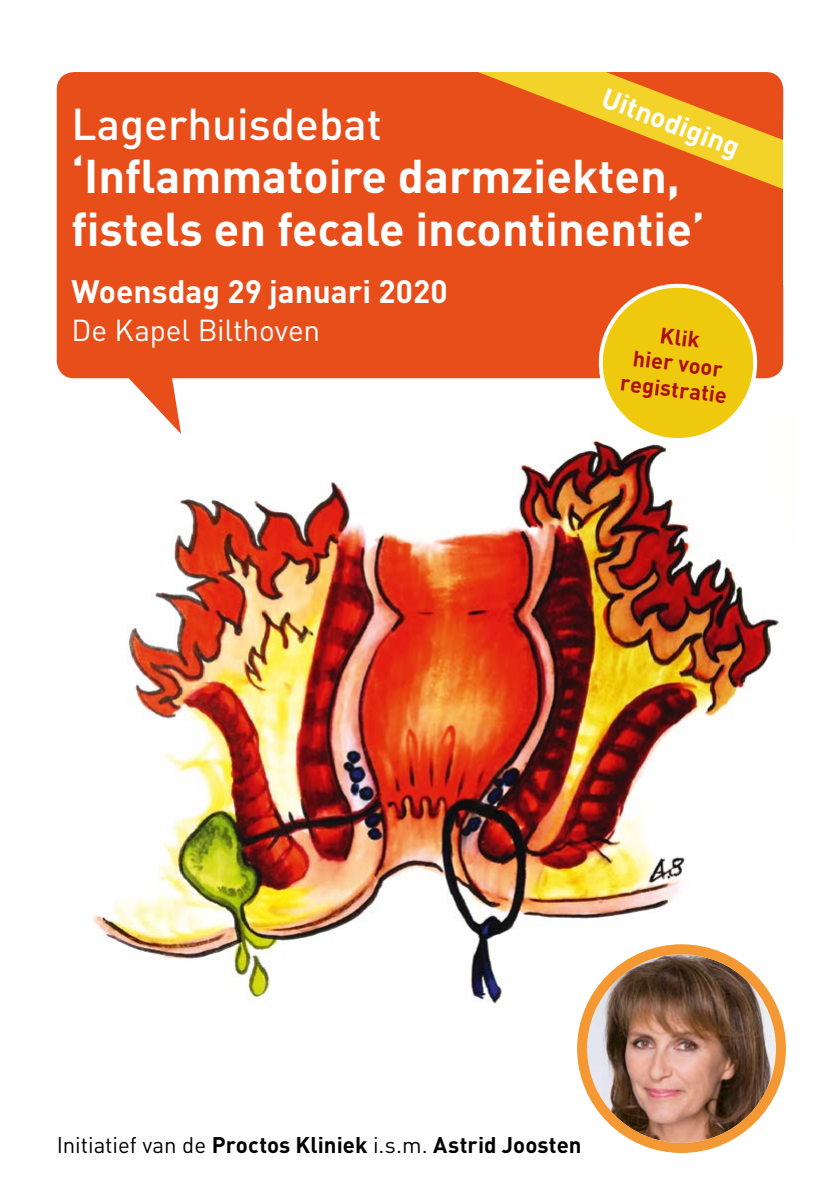
<style>
.page{position:relative;width:840px;height:1191px;background:#fff}
.page>*{position:absolute;margin:0;border:0;box-sizing:border-box;transform-origin:0 0}
.t1{font:700 46.6px/53px "DIN Pro";color:#fff}
.t2{font:500 44px "DIN Pro";color:#fff}
.t3{font:700 32px "DIN Pro";color:#fff}
.t4{font:30px "DIN Pro";letter-spacing:-.005em;color:#fff}
.t5{font:700 28px "DIN Pro";color:#fff}
.t6{font:700 22.4px "DIN Pro";letter-spacing:.005em;color:#000}
.t7{font:700 22px/26px "DIN Pro";color:#ad0f11;text-align:center}
.s1{font-weight:400}
</style>
<div class="page">
<img style="left:93px;top:444px;width:687px;height:559px">
<svg style="left:57px;top:72px;width:725px;height:362px;background:#eb683b"></svg>
<svg style="left:581px;top:949px;width:199px;height:199px;background:#ef993a"></svg>
<img style="left:586px;top:954px;width:189px;height:189px;border-radius:94px">
<div style="left:576px;top:944px;width:209px;height:209px;border:10px solid #f39833;border-radius:50%"></div>
<svg style="left:591px;top:277px;width:172px;height:167px"></svg>
<svg style="left:459px;top:72px;width:325px;height:118px;background:#eb771e"></svg>
<div style="left:782px;top:120px;width:46px;height:165px;background:#fff"></div>
<p class="t5" style="left:609px;top:78px;width:147px;rotate:21deg">Uitnodiging</p>
<p class="t2" style="left:71px;top:94px;width:311px">Lagerhuisdebat</p>
<p class="t1" style="left:71px;top:148px;width:634px">‘Inflammatoire darmziekten, fistels en fecale incontinentie’</p>
<p class="t3" style="left:71px;top:270px;width:377px">Woensdag 29 januari 2020</p>
<p class="t4" style="left:71px;top:309px;width:250px">De Kapel Bilthoven</p>
<p class="t7" style="left:628px;top:317px;width:109px;rotate:7deg">Klik<br>hier voor registratie</p>
<p class="t6" style="left:57px;top:1129px;width:526px"><span class="s1">Initiatief van de</span> Proctos Kliniek <span class="s1">i.s.m.</span> Astrid Joosten</p>
</div>
